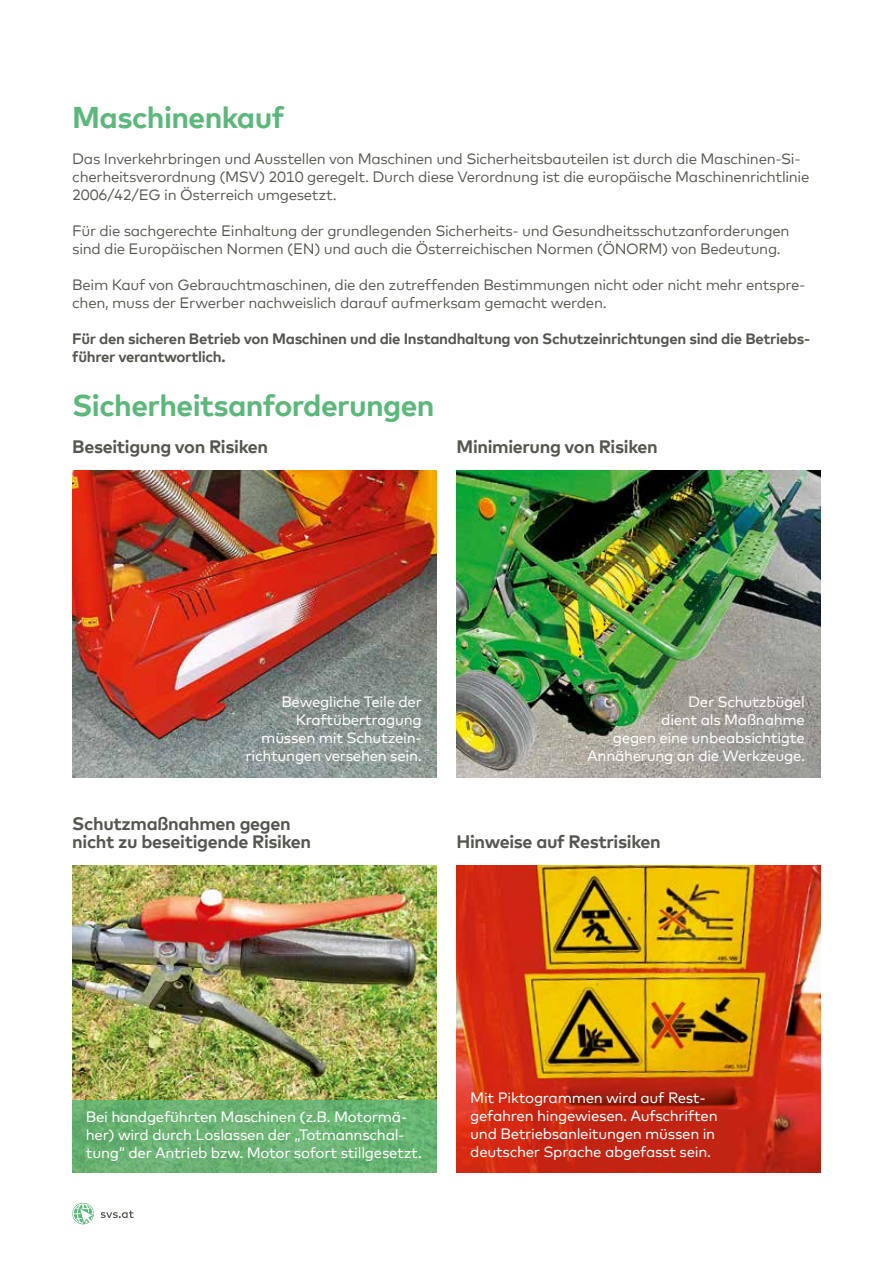
<style>
.page{position:relative;width:893px;height:1263px;background:#fff}
.page>*{position:absolute;margin:0;border:0;box-sizing:border-box;transform-origin:0 0}
.t1{font:700 30px "Mark Offc Pro";letter-spacing:-.02em;color:#5cb77a}
.t2{font:700 18px/18px "Mark Offc Pro";letter-spacing:-.02em;color:#565650}
.t3{font:15px/18px "Mark Offc Pro";letter-spacing:-.02em;color:#565650}
.t4{font:15px/18px "Mark Offc Pro";letter-spacing:-.02em;color:#fff;text-align:right}
.t5{font:700 15px/18px "Mark Offc Pro";letter-spacing:-.02em;color:#565650}
</style>
<div class="page">
<svg style="left:72px;top:1203px;width:22px;height:21px"></svg>
<svg style="left:101px;top:1210px;width:33px;height:8px"></svg>
<img style="left:72px;top:865px;width:364px;height:235px">
<svg style="left:72px;top:1100px;width:364px;height:72px;background:#69b273"></svg>
<img style="left:72px;top:470px;width:364px;height:308px">
<img style="left:457px;top:470px;width:364px;height:308px">
<img style="left:457px;top:865px;width:364px;height:307px">
<h1 class="t1" style="left:72px;top:95px;width:214px">Maschinenkauf</h1>
<p class="t3" style="left:72px;top:149px;width:739px">Das Inverkehrbringen und Ausstellen von Maschinen und Sicherheitsbauteilen ist durch die Maschinen-Si&shy;cherheitsverordnung (MSV) 2010 geregelt. Durch diese Verordnung ist die europäische Maschinenrichtlinie<br>2006/42/EG in Österreich umgesetzt.</p>
<p class="t3" style="left:72px;top:221px;width:719px">Für die sachgerechte Einhaltung der grundlegenden Sicherheits- und Gesundheitsschutzanforderungen sind die Europäischen Normen (EN) und auch die Österreichischen Normen (ÖNORM) von Bedeutung.</p>
<p class="t3" style="left:72px;top:275px;width:735px">Beim Kauf von Gebrauchtmaschinen, die den zutreffenden Bestimmungen nicht oder nicht mehr entspre&shy;chen, muss der Erwerber nachweislich darauf aufmerksam gemacht werden.</p>
<p class="t5" style="left:72px;top:329px;width:739px">Für den sicheren Betrieb von Maschinen und die Instandhaltung von Schutzeinrichtungen sind die Betriebs&shy;führer verantwortlich.</p>
<h1 class="t1" style="left:72px;top:383px;width:364px">Sicherheitsanforderungen</h1>
<p class="t2" style="left:72px;top:437px;width:197px">Beseitigung von Risiken</p>
<p class="t2" style="left:457px;top:437px;width:203px">Minimierung von Risiken</p>
<p class="t4" style="left:246px;top:692px;width:178px">Bewegliche Teile der<br>Kraftübertragung müssen mit Schutzein&shy;richtungen versehen sein.</p>
<p class="t4" style="left:587px;top:692px;width:219px">Der Schutzbügel<br>dient als Maßnahme<br>gegen eine unbeabsichtigte<br>Annäherung an die Werkzeuge.</p>
<p class="t2" style="left:72px;top:813px;width:240px">Schutzmaßnahmen gegen nicht zu beseitigende Risiken</p>
<p class="t2" style="left:457px;top:831px;width:206px">Hinweise auf Restrisiken</p>
<p class="t4" style="left:86px;top:1106px;width:338px;text-align:left">Bei handgeführten Maschinen (z.B. Motormä&shy;her) wird durch Loslassen der „Totmannschal&shy;tung“ der Antrieb bzw. Motor sofort stillgesetzt.</p>
<p class="t4" style="left:470px;top:1087px;width:249px;text-align:left">Mit Piktogrammen wird auf Rest&shy;gefahren hingewiesen. Aufschriften und Betriebsanleitungen müssen in deutscher Sprache abgefasst sein.</p>
</div>
